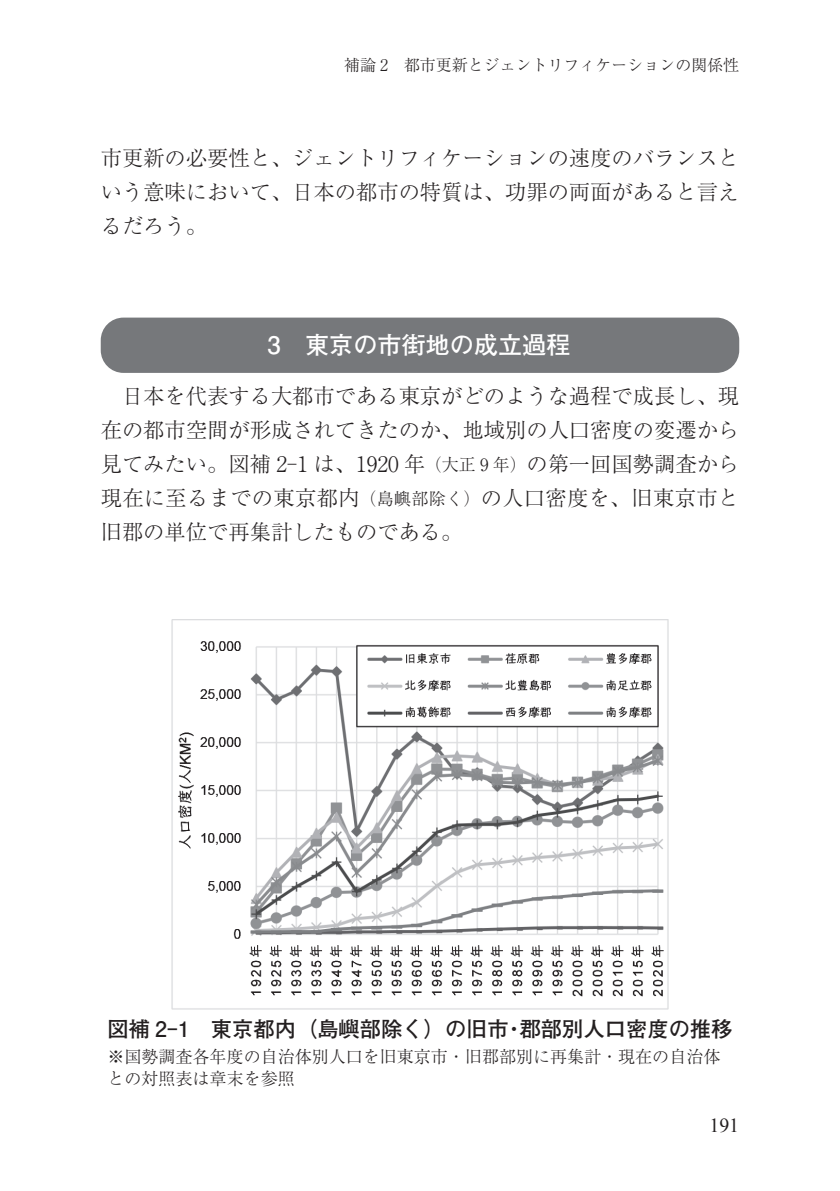
<style>
.page{position:relative;width:840px;height:1191px;background:#fff}
.page>*{position:absolute;margin:0;border:0;box-sizing:border-box;transform-origin:0 0}
.t1{font:700 24px "Futo Go B101 Pr 6";color:#fff}
.t2{font:300 21.2px/34px "Ryumin Pr 5";color:#231f20;text-align:justify}
.t3{font:700 21.2px "Futo Go B101 Pr 5";color:#231f20}
.t4{font:19.8px "Times New Roman";color:#231f20}
.t5{font:300 17px/22.6px "Ryumin Pr 5";color:#231f20}
.t6{font:300 16px "Ryumin Pr 5";color:#231f20}
.s1{font-size:17px}
</style>
<div class="page">
<div style="left:101px;top:317px;width:637px;height:56px;background:#76787b;border-radius:23px"></div>
<img style="left:171px;top:619px;width:497px;height:390px">
<p class="t6" style="left:344px;top:53px;width:396px">補論 2　都市更新とジェントリフィケーションの関係性</p>
<p class="t2" style="left:101px;top:140px;width:639px">市更新の必要性と、ジェントリフィケーションの速度のバランスという意味において、日本の都市の特質は、功罪の両面があると言えるだろう。</p>
<p class="t1" style="left:267px;top:326px;width:304px">3　東京の市街地の成立過程</p>
<p class="t2" style="left:101px;top:378px;width:639px">　日本を代表する大都市である東京がどのような過程で成長し、現在の都市空間が形成されてきたのか、地域別の人口密度の変遷から見てみたい。図補 2-1 は、1920 年<span class="s1">（大正 9 年）</span>の第一回国勢調査から現在に至るまでの東京都内<span class="s1">（島嶼部除く）</span>の人口密度を、旧東京市と旧郡の単位で再集計したものである。</p>
<p class="t3" style="left:107px;top:1011px;width:626px">図補 2-1　東京都内（島嶼部除く）の旧市・郡部別人口密度の推移</p>
<p class="t5" style="left:107px;top:1043px;width:614px">※国勢調査各年度の自治体別人口を旧東京市・旧郡部別に再集計・現在の自治体との対照表は章末を参照</p>
<p class="t4" style="left:709px;top:1111px;width:31px">191</p>
</div>
